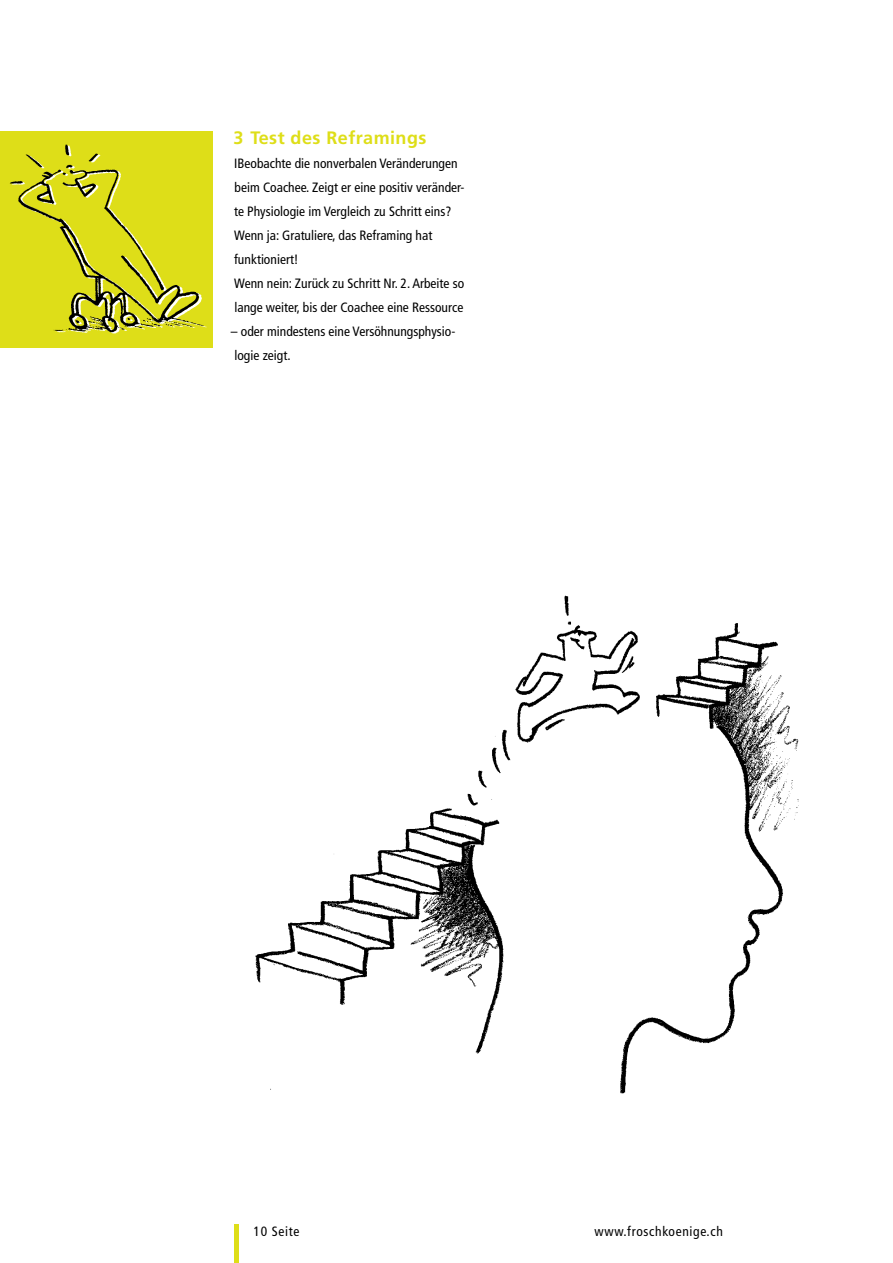
<style>
.page{position:relative;width:893px;height:1263px;background:#fff}
.page>*{position:absolute;margin:0;border:0;box-sizing:border-box;transform-origin:0 0}
.t1{font:700 18px "Frutiger LT Std";letter-spacing:.025em;color:#dede18}
.t2{font:condensed 13.5px/24px "Frutiger";color:#000}
.t3{font:condensed 13.5px "Frutiger LT Std";letter-spacing:.05em;color:#000}
</style>
<div class="page">
<div style="left:0;top:132px;width:213px;height:216px;background:#dede18"></div>
<img style="left:9px;top:144px;width:198px;height:190px">
<img style="left:255px;top:595px;width:544px;height:499px">
<div style="left:234px;top:1224px;width:5px;height:39px;background:#dede18"></div>
<h1 class="t1" style="left:233px;top:127px;width:195px">3 Test des Reframings</h1>
<p class="t2" style="left:234px;top:151px;width:232px">IBeobachte die nonverbalen Veränderungen beim Coachee. Zeigt er eine positiv veränder&shy;te Physiologie im Vergleich zu Schritt eins?<br>Wenn ja: Gratuliere, das Reframing hat funktioniert!<br>Wenn nein: Zurück zu Schritt Nr. 2. Arbeite so lange weiter, bis der Coachee eine Ressource</p>
<p class="t2" style="left:231px;top:319px;width:226px">– oder mindestens eine Versöhnungsphysio&shy;logie zeigt.</p>
<p class="t3" style="left:254px;top:1223px;width:47px">10 Seite</p>
<p class="t3" style="left:595px;top:1223px;width:130px">www.froschkoenige.ch</p>
</div>
